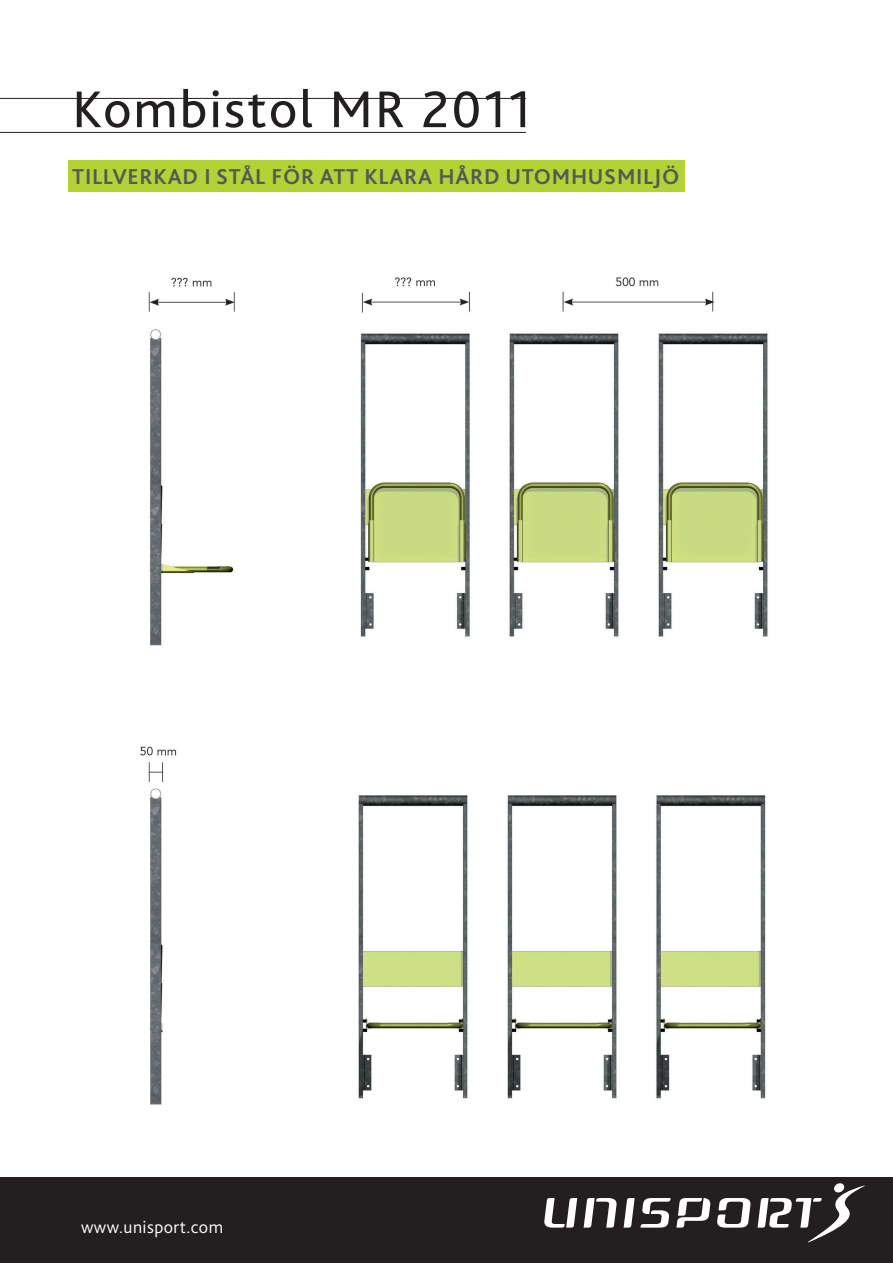
<style>
.page{position:relative;width:893px;height:1263px;background:#fff}
.page>*{position:absolute;margin:0;border:0;box-sizing:border-box;transform-origin:0 0}
.t1{font:54px "Bliss 2";letter-spacing:.04em;color:#231f20}
.t2{font:700 22.5px "Bliss 2";letter-spacing:.03em;color:#57585a}
.t3{font:300 18px "Bliss 2";letter-spacing:.025em;color:#fff}
</style>
<div class="page">
<div style="left:0;top:1178px;width:893px;height:85px;background:#231f20"></div>
<svg style="left:544px;top:1183px;width:321px;height:59px"></svg>
<img style="left:140px;top:277px;width:628px;height:828px">
<div style="left:68px;top:161px;width:617px;height:31px;background:#b3d234"></div>
<hr style="left:0;top:98px;width:526px;height:1px;background:#231f20">
<hr style="left:0;top:132px;width:526px;height:1px;background:#231f20">
<p class="t1" style="left:72px;top:76px;width:460px">Kombistol MR 2011</p>
<p class="t2" style="left:72px;top:163px;width:608px">TILLVERKAD I STÅL FÖR ATT KLARA HÅRD UTOMHUSMILJÖ</p>
<p class="t3" style="left:81px;top:1216px;width:144px">www.unisport.com</p>
</div>
